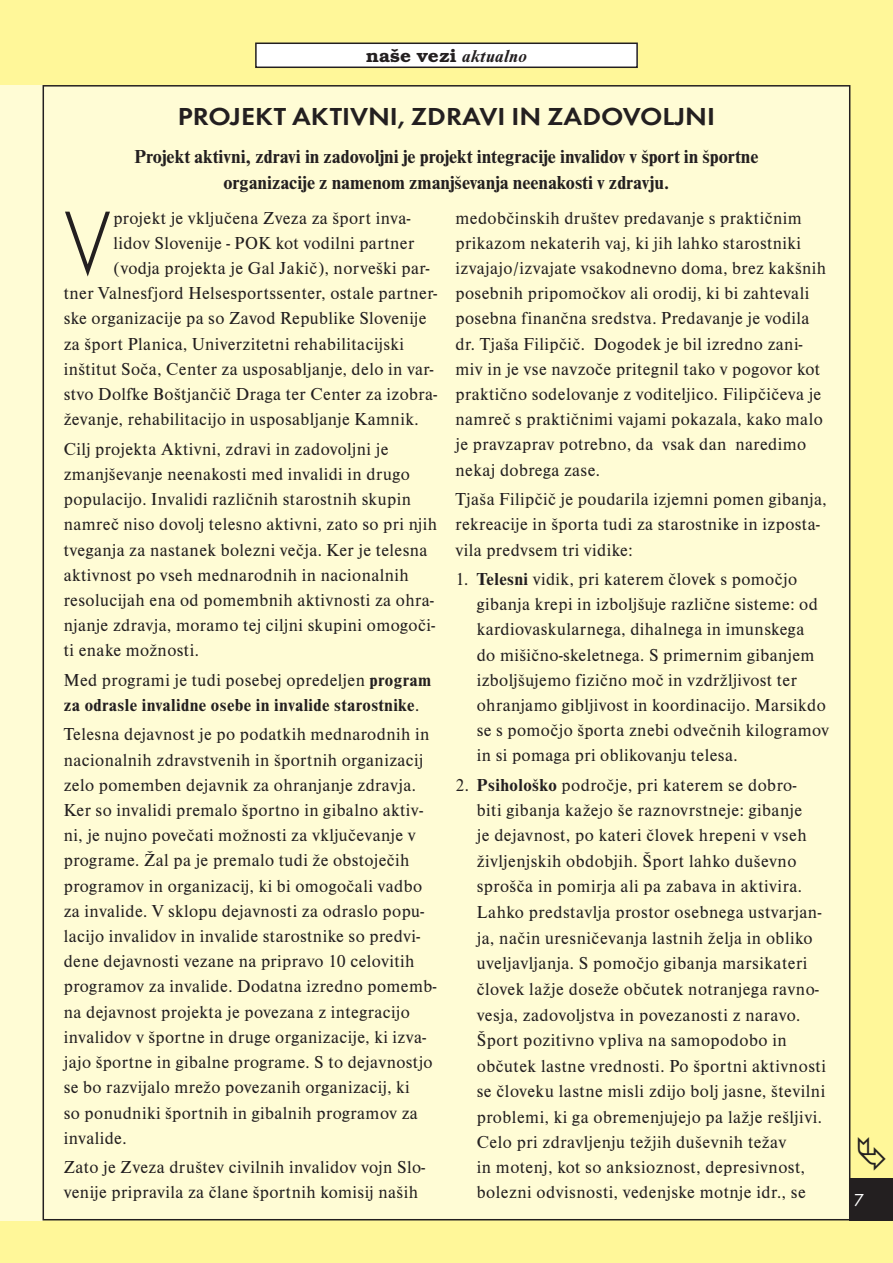
<style>
.page{position:relative;width:893px;height:1263px;background:#fff799}
.page>*{position:absolute;margin:0;border:0;box-sizing:border-box;transform-origin:0 0}
.t1{font:93.6px "Futura TEE Ligh";color:#231f20}
.t2{font:600 25.5px "Futura TEE";color:#231f20;scale:1.1 1}
.t3{font:700 19.5px/25.5px "Nimbus Rom DEE";color:#231f20;text-align:center}
.t4{font:18px/25.2px "Nimbus Rom DEE";letter-spacing:.02em;color:#231f20}
.t5{font:700 18px/25.2px "Nimbus Rom DEE";letter-spacing:.02em;color:#231f20}
.t6{font:600 18px "Bookman Itc LEE";color:#231f20;scale:1.06 1}
.t7{font:18px "Futura TEE";color:#fff}
.s1{font-family:"Nimbus Rom DEE";font-weight:700;font-style:italic}
.s2{font-weight:400}
.s3{font-weight:700}
</style>
<div class="page">
<div style="left:0;top:85px;width:43px;height:1135px;background:#fffcd5"></div>
<div style="left:850px;top:1178px;width:43px;height:42px;background:#231f20"></div>
<div style="left:43px;top:86px;width:807px;height:1134px;background:#fffcd5"></div>
<div style="left:256px;top:43px;width:381px;height:24px;background:#fff"></div>
<div style="left:255px;top:43px;width:383px;height:25px;border:2px solid #231f20"></div>
<p class="t6" style="left:366px;top:45px;width:153px">naše vezi <span class="s1">aktualno</span></p>
<h2 class="t2" style="left:178px;top:102px;width:490px">PROJEKT AKTIVNI, ZDRAVI IN ZADOVOLJNI</h2>
<p class="t3" style="left:134px;top:144px;width:625px">Projekt aktivni, zdravi in zadovoljni je projekt integracije invalidov v šport in športne organizacije z namenom zmanjševanja neenakosti v zdravju.</p>
<h1 class="t1" style="left:64px;top:190px;width:49px">V</h1>
<p class="t4" style="left:113px;top:205px;width:298px">projekt je vključena Zveza za šport inva-</p>
<p class="t4" style="left:113px;top:230px;width:302px">lidov Slovenije - POK kot vodilni partner</p>
<p class="t4" style="left:113px;top:256px;width:317px">(vodja projekta je Gal Jakič), norveški par-</p>
<p class="t4" style="left:64px;top:281px;width:375px">tner Valnesfjord Helsesportssenter, ostale partner-</p>
<p class="t4" style="left:64px;top:306px;width:364px">ske organizacije pa so Zavod Republike Slovenije</p>
<p class="t4" style="left:64px;top:331px;width:342px">za šport Planica, Univerzitetni rehabilitacijski</p>
<p class="t4" style="left:64px;top:356px;width:371px">inštitut Soča, Center za usposabljanje, delo in var-</p>
<p class="t4" style="left:64px;top:382px;width:375px">stvo Dolfke Boštjančič Draga ter Center za izobra-</p>
<p class="t4" style="left:64px;top:407px;width:356px">ževanje, rehabilitacijo in usposabljanje Kamnik.</p>
<p class="t4" style="left:64px;top:436px;width:375px">Cilj projekta Aktivni, zdravi in zadovoljni je zmanjševanje neenakosti med invalidi in drugo populacijo. Invalidi različnih starostnih skupin namreč niso dovolj telesno aktivni, zato so pri njih tveganja za nastanek bolezni večja. Ker je telesna aktivnost po vseh mednarodnih in nacionalnih resolucijah ena od pomembnih aktivnosti za ohra&shy;njanje zdravja, moramo tej ciljni skupini omogoči&shy;ti enake možnosti.</p>
<p class="t5" style="left:64px;top:668px;width:369px"><span class="s2">Med programi je tudi posebej opredeljen</span> program za odrasle invalidne osebe in invalide starostnike<span class="s2">.</span></p>
<p class="t4" style="left:64px;top:722px;width:374px">Telesna dejavnost je po podatkih mednarodnih in nacionalnih zdravstvenih in športnih organizacij zelo pomemben dejavnik za ohranjanje zdravja.<br>Ker so invalidi premalo športno in gibalno aktiv&shy;ni, je nujno povečati možnosti za vključevanje v programe. Žal pa je premalo tudi že obstoječih programov in organizacij, ki bi omogočali vadbo za invalide. V sklopu dejavnosti za odraslo popu&shy;lacijo invalidov in invalide starostnike so predvi&shy;dene dejavnosti vezane na pripravo 10 celovitih programov za invalide. Dodatna izredno pomemb&shy;na dejavnost projekta je povezana z integracijo invalidov v športne in druge organizacije, ki izva&shy;jajo športne in gibalne programe. S to dejavnostjo se bo razvijalo mrežo povezanih organizacij, ki<br>so ponudniki športnih in gibalnih programov za invalide.</p>
<p class="t4" style="left:64px;top:1155px;width:363px">Zato je Zveza društev civilnih invalidov vojn Slo&shy;venije pripravila za člane športnih komisij naših</p>
<p class="t4" style="left:455px;top:205px;width:372px">medobčinskih društev predavanje s praktičnim prikazom nekaterih vaj, ki jih lahko starostniki izvajajo/izvajate vsakodnevno doma, brez kakšnih posebnih pripomočkov ali orodij, ki bi zahtevali posebna finančna sredstva. Predavanje je vodila dr. Tjaša Filipčič. Dogodek je bil izredno zani&shy;miv in je vse navzoče pritegnil tako v pogovor kot praktično sodelovanje z voditeljico. Filipčičeva je namreč s praktičnimi vajami pokazala, kako malo je pravzaprav potrebno, da vsak dan naredimo nekaj dobrega zase.</p>
<p class="t4" style="left:455px;top:487px;width:373px">Tjaša Filipčič je poudarila izjemni pomen gibanja, rekreacije in športa tudi za starostnike in izposta&shy;vila predvsem tri vidike:</p>
<p class="t4" style="left:477px;top:566px;width:354px;text-indent:-21px">1. <span class="s3">Telesni</span> vidik, pri katerem človek s pomočjo gibanja krepi in izboljšuje različne sisteme: od kardiovaskularnega, dihalnega in imunskega<br>do mišično-skeletnega. S primernim gibanjem izboljšujemo fizično moč in vzdržljivost ter ohranjamo gibljivost in koordinacijo. Marsikdo se s pomočjo športa znebi odvečnih kilogramov in si pomaga pri oblikovanju telesa.</p>
<p class="t4" style="left:477px;top:772px;width:351px;text-indent:-21px">2. <span class="s3">Psihološko</span> področje, pri katerem se dobro-<br>biti gibanja kažejo še raznovrstneje: gibanje<br>je dejavnost, po kateri človek hrepeni v vseh življenjskih obdobjih. Šport lahko duševno sprošča in pomirja ali pa zabava in aktivira.<br>Lahko predstavlja prostor osebnega ustvarjan&shy;ja, način uresničevanja lastnih želja in obliko uveljavljanja. S pomočjo gibanja marsikateri človek lažje doseže občutek notranjega ravno&shy;vesja, zadovoljstva in povezanosti z naravo.<br>Šport pozitivno vpliva na samopodobo in občutek lastne vrednosti. Po športni aktivnosti se človeku lastne misli zdijo bolj jasne, številni problemi, ki ga obremenjujejo pa lažje rešljivi.<br>Celo pri zdravljenju težjih duševnih težav<br>in motenj, kot so anksioznost, depresivnost, bolezni odvisnosti, vedenjske motnje idr., se</p>
<p class="t7" style="left:854px;top:1189px;width:12px">7</p>
</div>
